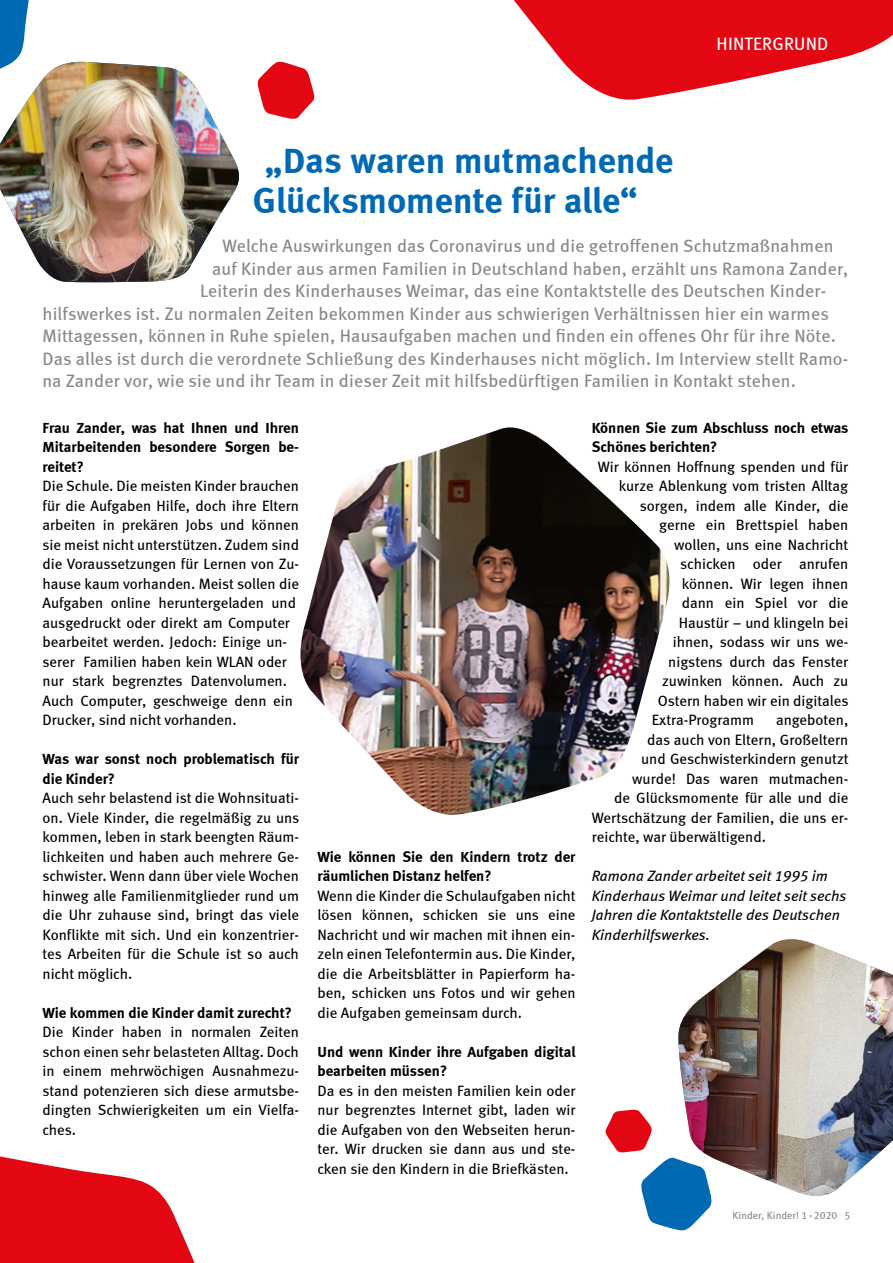
<style>
.page{position:relative;width:893px;height:1263px;background:#fff}
.page>*{position:absolute;margin:0;border:0;box-sizing:border-box;transform-origin:0 0}
.t1{font:36px/40.5px "Meta Bold LF";color:#0069b4}
.t2{font:18px "Meta Book LF";letter-spacing:.01em;color:#878787}
.t3{font:18px "Meta Book LF";letter-spacing:.01em;color:#fff}
.t4{font:15px/19.5px "Meta Book LF";color:#000;text-align:justify}
.t5{font:15px/19.5px "Meta Bold LF";color:#000}
.t6{font:italic 15px/19.5px "Meta Book LF";letter-spacing:.005em;color:#000}
.t7{font:10.5px "Meta Book LF";color:#878787}
</style>
<div class="page">
<svg style="left:513px;top:0;width:380px;height:100px"></svg>
<img style="left:678px;top:939px;width:215px;height:257px">
<img style="left:300px;top:427px;width:370px;height:388px">
<svg style="left:257px;top:61px;width:58px;height:58px"></svg>
<img style="left:0;top:62px;width:239px;height:221px">
<svg style="left:605px;top:1109px;width:108px;height:122px"></svg>
<svg style="left:0;top:1156px;width:195px;height:107px"></svg>
<svg style="left:0;top:0;width:35px;height:106px"></svg>
<p class="t3" style="left:717px;top:33px;width:113px">HINTERGRUND</p>
<h1 class="t1" style="left:253px;top:139px;width:422px;text-indent:12px">„Das waren mutmachende<br>Glücksmomente für alle“</h1>
<p class="t2" style="left:223px;top:235px;width:612px">Welche Auswirkungen das Coronavirus und die getroffenen Schutzmaßnahmen</p>
<p class="t2" style="left:212px;top:258px;width:638px">auf Kinder aus armen Familien in Deutschland haben, erzählt uns Ramona Zander,</p>
<p class="t2" style="left:200px;top:280px;width:628px">Leiterin des Kinderhauses Weimar, das eine Kontaktstelle des Deutschen Kinder-</p>
<p class="t2" style="left:43px;top:303px;width:788px">hilfswerkes ist. Zu normalen Zeiten bekommen Kinder aus schwierigen Verhältnissen hier ein warmes</p>
<p class="t2" style="left:43px;top:325px;width:795px">Mittagessen, können in Ruhe spielen, Hausaufgaben machen und finden ein offenes Ohr für ihre Nöte.</p>
<p class="t2" style="left:43px;top:348px;width:807px">Das alles ist durch die verordnete Schließung des Kinderhauses nicht möglich. Im Interview stellt Ramo-</p>
<p class="t2" style="left:43px;top:370px;width:755px">na Zander vor, wie sie und ihr Team in dieser Zeit mit hilfsbedürftigen Familien in Kontakt stehen.</p>
<p class="t5" style="left:43px;top:417px;width:258px;text-align:justify">Frau Zander, was hat Ihnen und Ihren Mitarbeitenden besondere Sorgen be&shy;reitet?</p>
<p class="t4" style="left:43px;top:476px;width:258px;text-align:left">Die Schule. Die meisten Kinder brauchen für die Aufgaben Hilfe, doch ihre Eltern arbeiten in prekären Jobs und können sie meist nicht unterstützen. Zudem sind die Voraussetzungen für Lernen von Zu&shy;hause kaum vorhanden. Meist sollen die Aufgaben online heruntergeladen und ausgedruckt oder direkt am Computer bearbeitet werden. Jedoch: Einige un&shy;serer Familien haben kein WLAN oder nur stark begrenztes Datenvolumen.<br>Auch Computer, geschweige denn ein Drucker, sind nicht vorhanden.</p>
<p class="t5" style="left:43px;top:749px;width:258px">Was war sonst noch problematisch für die Kinder?</p>
<p class="t4" style="left:43px;top:788px;width:258px">Auch sehr belastend ist die Wohnsituati&shy;on. Viele Kinder, die regelmäßig zu uns kommen, leben in stark beengten Räum&shy;lichkeiten und haben auch mehrere Ge&shy;schwister. Wenn dann über viele Wochen hinweg alle Familienmitglieder rund um die Uhr zuhause sind, bringt das viele Konflikte mit sich. Und ein konzentrier&shy;tes Arbeiten für die Schule ist so auch nicht möglich.</p>
<p class="t5" style="left:43px;top:1002px;width:251px">Wie kommen die Kinder damit zurecht?</p>
<p class="t4" style="left:43px;top:1022px;width:258px">Die Kinder haben in normalen Zeiten schon einen sehr belasteten Alltag. Doch in einem mehrwöchigen Ausnahmezu&shy;stand potenzieren sich diese armutsbe&shy;dingten Schwierigkeiten um ein Vielfa&shy;ches.</p>
<p class="t5" style="left:317px;top:846px;width:259px">Wie können Sie den Kindern trotz der räumlichen Distanz helfen?</p>
<p class="t4" style="left:317px;top:885px;width:260px">Wenn die Kinder die Schulaufgaben nicht lösen können, schicken sie uns eine Nachricht und wir machen mit ihnen ein&shy;zeln einen Telefontermin aus. Die Kinder, die die Arbeitsblätter in Papierform ha&shy;ben, schicken uns Fotos und wir gehen die Aufgaben gemeinsam durch.</p>
<p class="t5" style="left:317px;top:1041px;width:260px">Und wenn Kinder ihre Aufgaben digital bearbeiten müssen?</p>
<p class="t4" style="left:317px;top:1080px;width:259px">Da es in den meisten Familien kein oder nur begrenztes Internet gibt, laden wir die Aufgaben von den Webseiten herun&shy;ter. Wir drucken sie dann aus und ste&shy;cken sie den Kindern in die Briefkästen.</p>
<p class="t5" style="left:592px;top:417px;width:258px">Können Sie zum Abschluss noch etwas<br>Schönes berichten?</p>
<p class="t4" style="left:598px;top:456px;width:252px">Wir können Hoffnung spenden und für</p>
<p class="t4" style="left:619px;top:476px;width:231px">kurze Ablenkung vom tristen Alltag</p>
<p class="t4" style="left:640px;top:495px;width:210px">sorgen, indem alle Kinder, die</p>
<p class="t4" style="left:659px;top:515px;width:190px">gerne ein Brettspiel haben</p>
<p class="t4" style="left:674px;top:534px;width:176px">wollen, uns eine Nachricht</p>
<p class="t4" style="left:680px;top:554px;width:169px">schicken oder anrufen</p>
<p class="t4" style="left:682px;top:573px;width:168px">können. Wir legen ihnen</p>
<p class="t4" style="left:682px;top:593px;width:168px">dann ein Spiel vor die</p>
<p class="t4" style="left:679px;top:612px;width:171px">Haustür – und klingeln bei</p>
<p class="t4" style="left:673px;top:632px;width:177px">ihnen, sodass wir uns we-</p>
<p class="t4" style="left:668px;top:651px;width:181px">nigstens durch das Fenster</p>
<p class="t4" style="left:662px;top:671px;width:187px">zuwinken können. Auch zu</p>
<p class="t4" style="left:658px;top:690px;width:192px">Ostern haben wir ein digitales</p>
<p class="t4" style="left:652px;top:710px;width:104px">Extra-Programm</p>
<p class="t4" style="left:776px;top:710px;width:74px">angeboten,</p>
<p class="t4" style="left:647px;top:729px;width:202px">das auch von Eltern, Großeltern</p>
<p class="t4" style="left:641px;top:749px;width:209px">und Geschwisterkindern genutzt</p>
<p class="t4" style="left:632px;top:768px;width:217px">wurde! Das waren mutmachen-</p>
<p class="t4" style="left:614px;top:788px;width:235px">de Glücksmomente für alle und die</p>
<p class="t4" style="left:592px;top:807px;width:258px">Wertschätzung der Familien, die uns er-</p>
<p class="t4" style="left:592px;top:827px;width:176px">reichte, war überwältigend.</p>
<p class="t6" style="left:592px;top:866px;width:256px">Ramona Zander arbeitet seit 1995 im Kinderhaus Weimar und leitet seit sechs Jahren die Kontaktstelle des Deutschen Kinderhilfswerkes.</p>
<p class="t7" style="left:733px;top:1209px;width:119px">Kinder, Kinder! 1 ˚ 2020 5</p>
</div>
